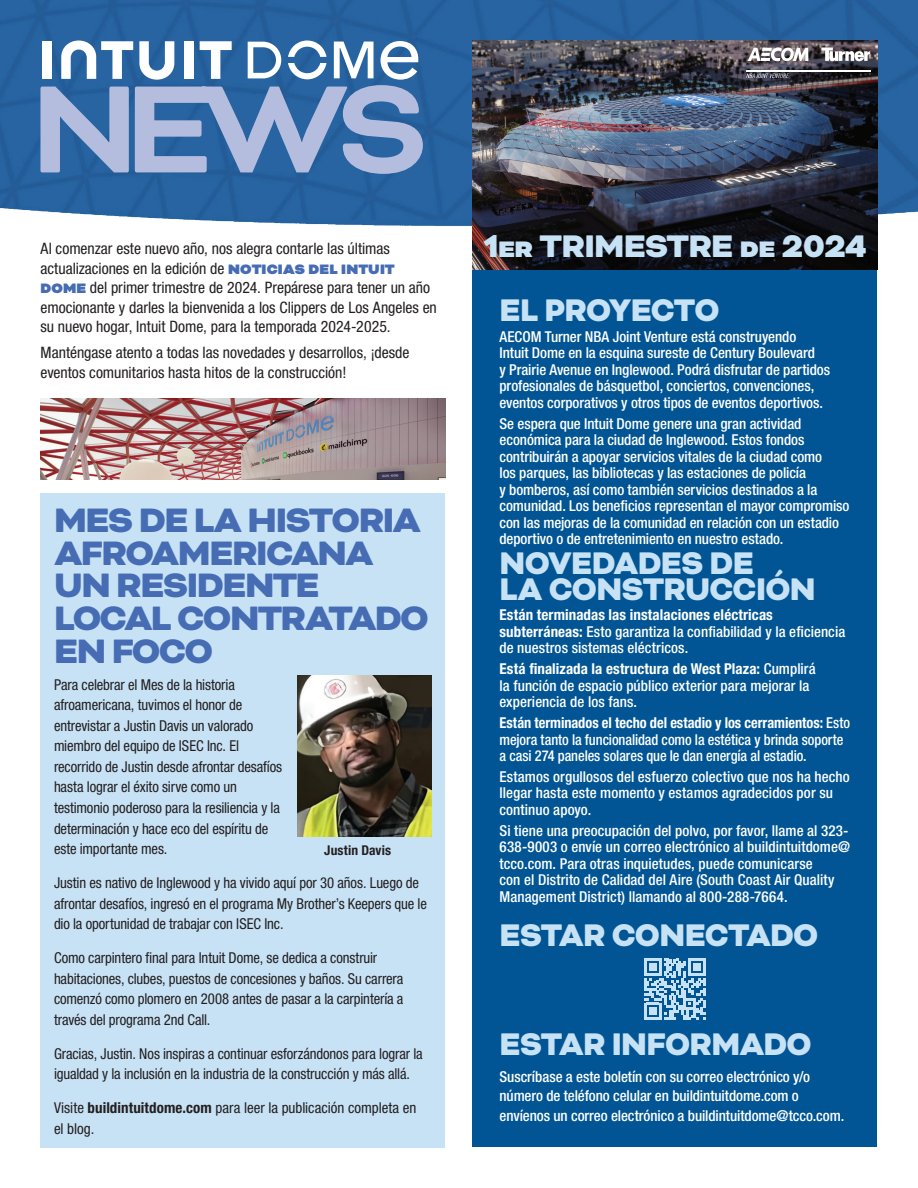
<style>
.page{position:relative;width:918px;height:1188px;background:#fff}
.page>*{position:absolute;margin:0;border:0;box-sizing:border-box;transform-origin:0 0}
.Heads-Intuit-Newsletter{font:900 39px/32.5px "Bicyclette";letter-spacing:-.04em;color:#466cb4}
.Heads-Intuit-SideBar-Spanish{font:900 36px/25.5px "Bicyclette";letter-spacing:-.02em;color:#c7e2f5;scale:.95 1}
.Heads-Intuit-SideBar-Spanish-2{font:900 36px "Bicyclette";letter-spacing:-.02em;color:#c7e2f5}
.BodyCopy-Intuit-Newsletter-Spanish{font:condensed 15.75px/19.5px "Helvetica Neue LT Pro";color:#231f20}
.BodyCopy-Intuit-SideBar-Spanish{font:500 condensed 15px/16.5px "Helvetica Neue LT Pro";letter-spacing:-.005em;color:#fff}
.BodyCopy-Intuit-Newsletter-Spanish-2{font:condensed 15px/20.5px "Helvetica Neue LT Pro";letter-spacing:-.01em;color:#231f20}
.BodyCopy-Intuit-SideBar-Spanish-2{font:500 condensed 15px/16.5px "Helvetica Neue LT Pro";letter-spacing:-.005em;color:#fff;scale:.96 1}
.Captions{font:700 condensed 13.5px "Helvetica Neue LT Pro";letter-spacing:.01em;color:#231f20}
.s1{font-family:"Bicyclette";font-weight:900;font-stretch:normal;color:#466cb4}
.s2{font-weight:700}
</style>
<div class="page">
<img style="left:0;top:0;width:918px;height:226px">
<div style="left:472px;top:256px;width:406px;height:892px;background:#015595"></div>
<svg style="left:644px;top:959px;width:62px;height:61px"></svg>
<svg style="left:40px;top:40px;width:383px;height:134px;background:#7194c0"></svg>
<img style="left:472px;top:40px;width:406px;height:230px">
<svg style="left:748px;top:48px;width:60px;height:13px"></svg>
<svg style="left:821px;top:48px;width:49px;height:14px"></svg>
<svg style="left:746px;top:74px;width:43px;height:4px"></svg>
<hr style="left:746px;top:70px;width:125px;height:2px;background:#fff">
<div style="left:40px;top:493px;width:406px;height:655px;background:#c7e2f5"></div>
<img style="left:40px;top:398px;width:406px;height:81px">
<img style="left:297px;top:675px;width:135px;height:162px">
<p class="BodyCopy-Intuit-Newsletter-Spanish" style="left:40px;top:239px;width:398px">Al comenzar este nuevo año, nos alegra contarle las últimas actualizaciones en la edición de <span class="s1">NOTICIAS DEL INTUIT DOME</span> del primer trimestre de 2024. Prepárese para tener un año emocionante y darles la bienvenida a los Clippers de Los Angeles en su nuevo hogar, Intuit Dome, para la temporada 2024-2025.</p>
<p class="BodyCopy-Intuit-Newsletter-Spanish" style="left:40px;top:343px;width:370px">Manténgase atento a todas las novedades y desarrollos, ¡desde eventos comunitarios hasta hitos de la construcción!</p>
<p class="Heads-Intuit-Newsletter" style="left:54px;top:505px;width:376px">MES DE LA HISTORIA<br>AFROAMERICANA<br>UN RESIDENTE<br>LOCAL CONTRATADO<br>EN FOCO</p>
<p class="BodyCopy-Intuit-Newsletter-Spanish-2" style="left:54px;top:674px;width:230px">Para celebrar el Mes de la historia afroamericana, tuvimos el honor de entrevistar a Justin Davis un valorado miembro del equipo de ISEC Inc. El recorrido de Justin desde afrontar desafíos hasta lograr el éxito sirve como un testimonio poderoso para la resiliencia y la determinación y hace eco del espíritu de este importante mes.</p>
<p class="BodyCopy-Intuit-Newsletter-Spanish-2" style="left:54px;top:872px;width:374px">Justin es nativo de Inglewood y ha vivido aquí por 30 años. Luego de afrontar desafíos, ingresó en el programa My Brother’s Keepers que le dio la oportunidad de trabajar con ISEC Inc.</p>
<p class="BodyCopy-Intuit-Newsletter-Spanish-2" style="left:54px;top:948px;width:351px">Como carpintero final para Intuit Dome, se dedica a construir habitaciones, clubes, puestos de concesiones y baños. Su carrera comenzó como plomero en 2008 antes de pasar a la carpintería a través del programa 2nd Call.</p>
<p class="BodyCopy-Intuit-Newsletter-Spanish-2" style="left:54px;top:1043px;width:370px">Gracias, Justin. Nos inspiras a continuar esforzándonos para lograr la igualdad y la inclusión en la industria de la construcción y más allá.</p>
<p class="BodyCopy-Intuit-Newsletter-Spanish-2" style="left:54px;top:1098px;width:364px">Visite <span class="s2">buildintuitdome.com</span> para leer la publicación completa en el blog.</p>
<p class="Captions" style="left:324px;top:842px;width:68px">Justin Davis</p>
<p class="Heads-Intuit-SideBar-Spanish-2" style="left:484px;top:225px;width:384px">1er TRIMESTRE de 2024</p>
<p class="Heads-Intuit-SideBar-Spanish" style="left:500px;top:298px;width:233px">EL PROYECTO</p>
<p class="BodyCopy-Intuit-SideBar-Spanish" style="left:500px;top:328px;width:332px">AECOM Turner NBA Joint Venture está construyendo<br>Intuit Dome en la esquina sureste de Century Boulevard<br>y Prairie Avenue en Inglewood. Podrá disfrutar de partidos profesionales de básquetbol, conciertos, convenciones, eventos corporativos y otros tipos de eventos deportivos.</p>
<p class="BodyCopy-Intuit-SideBar-Spanish" style="left:500px;top:415px;width:352px">Se espera que Intuit Dome genere una gran actividad económica para la ciudad de Inglewood. Estos fondos contribuirán a apoyar servicios vitales de la ciudad como<br>los parques, las bibliotecas y las estaciones de policía<br>y bomberos, así como también servicios destinados a la comunidad. Los beneficios representan el mayor compromiso con las mejoras de la comunidad en relación con un estadio deportivo o de entretenimiento en nuestro estado.</p>
<p class="Heads-Intuit-SideBar-Spanish" style="left:500px;top:551px;width:334px">NOVEDADES DE<br>LA CONSTRUCCIÓN</p>
<p class="BodyCopy-Intuit-SideBar-Spanish" style="left:500px;top:607px;width:347px"><span class="s2">Están terminadas las instalaciones eléctricas subterráneas:</span> Esto garantiza la confiabilidad y la eficiencia de nuestros sistemas eléctricos.</p>
<p class="BodyCopy-Intuit-SideBar-Spanish" style="left:500px;top:660px;width:318px"><span class="s2">Está finalizada la estructura de West Plaza:</span> Cumplirá la función de espacio público exterior para mejorar la experiencia de los fans.</p>
<p class="BodyCopy-Intuit-SideBar-Spanish-2" style="left:500px;top:714px;width:367px"><span class="s2">Están terminados el techo del estadio y los cerramientos:</span> Esto mejora tanto la funcionalidad como la estética y brinda soporte a casi 274 paneles solares que le dan energía al estadio.</p>
<p class="BodyCopy-Intuit-SideBar-Spanish" style="left:500px;top:768px;width:352px">Estamos orgullosos del esfuerzo colectivo que nos ha hecho llegar hasta este momento y estamos agradecidos por su continuo apoyo.</p>
<p class="BodyCopy-Intuit-SideBar-Spanish" style="left:500px;top:822px;width:352px">Si tiene una preocupación del polvo, por favor, llame al 323- 638-9003 o envíe un correo electrónico al buildintuitdome@ tcco.com. Para otras inquietudes, puede comunicarse<br>con el Distrito de Calidad del Aire (South Coast Air Quality Management District) llamando al 800-288-7664.</p>
<p class="Heads-Intuit-SideBar-Spanish" style="left:500px;top:923px;width:337px">ESTAR CONECTADO</p>
<p class="Heads-Intuit-SideBar-Spanish" style="left:500px;top:1032px;width:330px">ESTAR INFORMADO</p>
<p class="BodyCopy-Intuit-SideBar-Spanish" style="left:500px;top:1066px;width:346px;line-height:19.5px">Suscríbase a este boletín con su correo electrónico y/o número de teléfono celular en buildintuitdome.com o envíenos un correo electrónico a buildintuitdome@tcco.com.</p>
</div>
